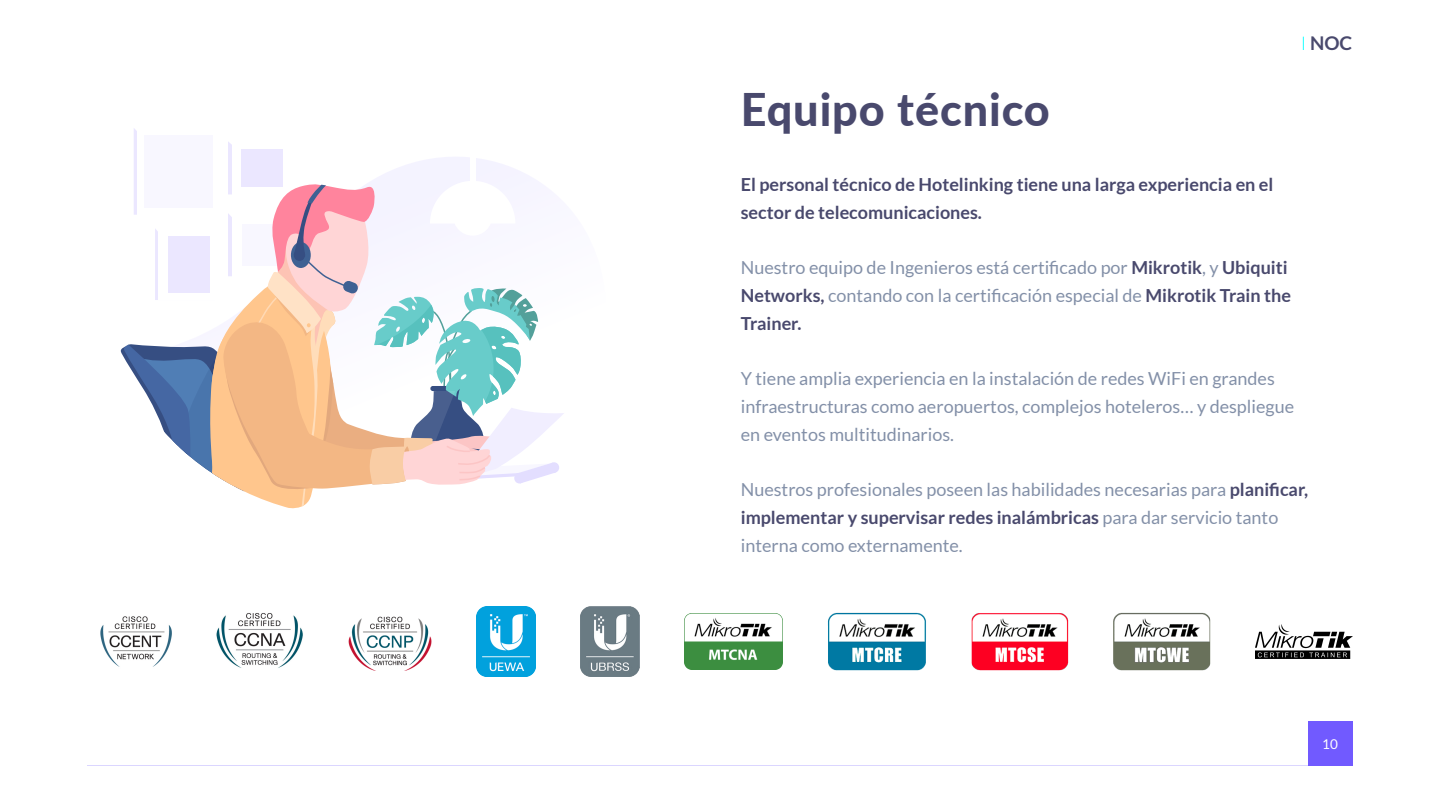
<style>
.page{position:relative;width:1440px;height:810px;background:#fff}
.page>*{position:absolute;margin:0;border:0;box-sizing:border-box;transform-origin:0 0}
.t1{font:800 45px "Lato";letter-spacing:.02em;color:#49496d}
.t2{font:700 18.98px "Lato";color:#49496d}
.t3{font:18px/27.8px "Lato";color:#8390a8}
.t4{font:700 18px/27.8px "Lato";color:#49496d}
.t5{font:13.5px "Lato";color:#fff}
.s1{font-weight:300;color:#0ff}
.s2{font-weight:700;color:#49496d}
</style>
<div class="page">
<hr style="left:87px;top:765px;width:1221px;height:1px;background:#715aff">
<div style="left:1308px;top:722px;width:44px;height:44px;background:#715aff"></div>
<svg style="left:120px;top:128px;width:444px;height:381px"></svg>
<img style="left:1256px;top:624px;width:97px;height:35px">
<img style="left:1113px;top:613px;width:98px;height:57px">
<img style="left:971px;top:613px;width:98px;height:57px">
<img style="left:828px;top:613px;width:98px;height:57px">
<img style="left:685px;top:614px;width:98px;height:56px">
<img style="left:581px;top:607px;width:58px;height:69px">
<img style="left:477px;top:607px;width:58px;height:69px">
<img style="left:348px;top:616px;width:84px;height:55px">
<img style="left:216px;top:613px;width:87px;height:55px">
<img style="left:100px;top:616px;width:72px;height:51px">
<h1 class="t1" style="left:741px;top:76px;width:311px">Equipo técnico</h1>
<p class="t2" style="left:1301px;top:32px;width:53px"><span class="s1">I</span> NOC</p>
<p class="t4" style="left:741px;top:170px;width:534px">El personal técnico de Hotelinking tiene una larga experiencia en el sector de telecomunicaciones.</p>
<p class="t3" style="left:741px;top:254px;width:552px">Nuestro equipo de Ingenieros está certificado por <span class="s2">Mikrotik</span>, y <span class="s2">Ubiquiti<br>Networks,</span> contando con la certificación especial de <span class="s2">Mikrotik Train the<br>Trainer.</span></p>
<p class="t3" style="left:741px;top:365px;width:555px">Y tiene amplia experiencia en la instalación de redes WiFi en grandes infraestructuras como aeropuertos, complejos hoteleros… y despliegue en eventos multitudinarios.</p>
<p class="t3" style="left:741px;top:476px;width:569px">Nuestros profesionales poseen las habilidades necesarias para <span class="s2">planificar, implementar y supervisar redes inalámbricas</span> para dar servicio tanto interna como externamente.</p>
<p class="t5" style="left:1322px;top:737px;width:17px">10</p>
</div>
